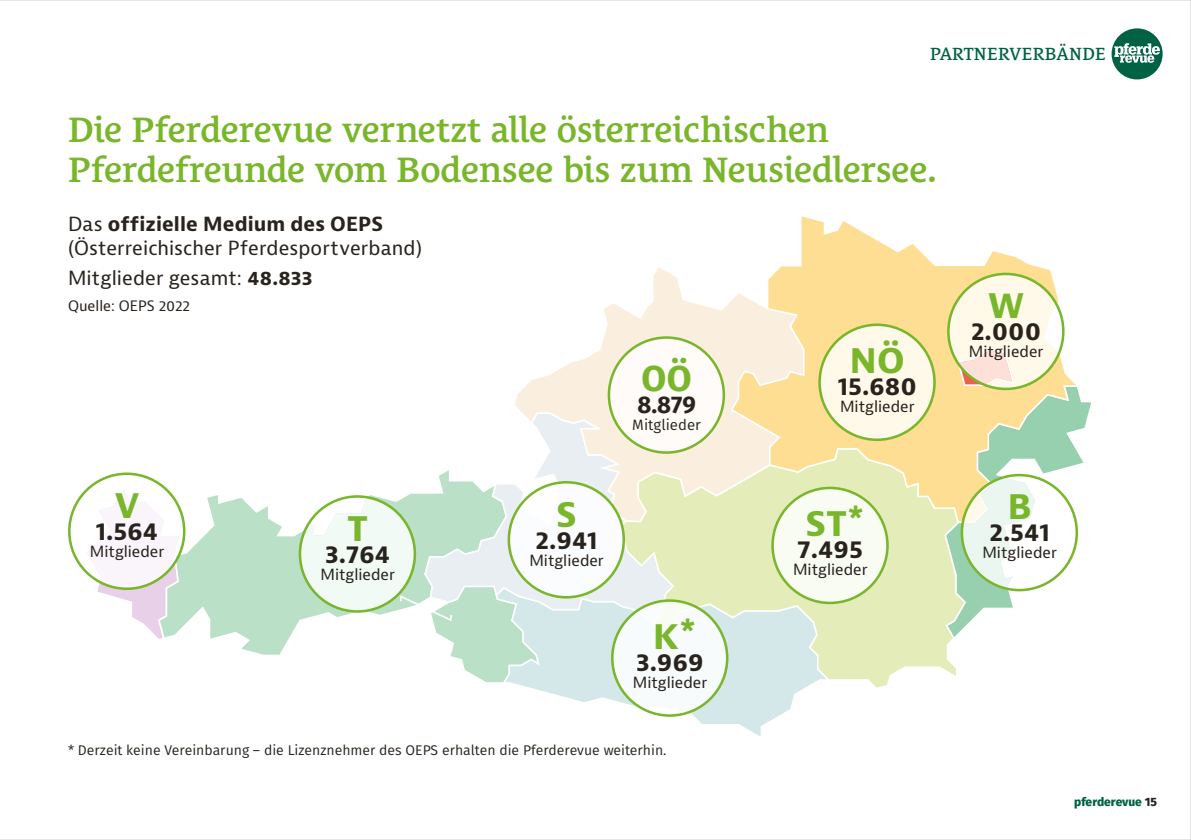
<style>
.page{position:relative;width:1191px;height:840px;background:#fff}
.page>*{position:absolute;margin:0;border:0;box-sizing:border-box;transform-origin:0 0}
.t1{font:600 36px/40px "Le Monde Courrier Std";letter-spacing:-.01em;color:#79b62b}
.t2{font:700 36px "Bernina Sans";color:#79b62b}
.t3{font:700 36px "Fira Sans";color:#79b62b}
.t4{font:700 24px "Bernina Sans";color:#28231d}
.t5{font:700 24px "Fira Sans";color:#28231d}
.t6{font:19px/24px "Bernina Sans";letter-spacing:.005em;color:#28231d}
.t7{font:18px "Le Monde Courrier Std";letter-spacing:.01em;color:#006143}
.t8{font:15px "Bernina Sans";color:#28231d}
.t9{font:15px "Fira Sans";color:#28231d}
.t10{font:14px "Fira Sans";color:#28231d}
.t11{font:14px "Bernina Sans";color:#28231d}
.t12{font:800 12px "Fira Sans";color:#006143}
.s1{font-weight:700}
.s2{color:#28231d}
</style>
<div class="page">
<div style="left:1111px;top:28px;width:51px;height:51px;background:#006143;border-radius:50%"></div>
<svg style="left:1114px;top:43px;width:45px;height:20px"></svg>
<svg style="left:185px;top:495px;width:114px;height:160px;fill:#bae0c8"></svg>
<svg style="left:660px;top:689px;width:142px;height:48px"></svg>
<svg style="left:728px;top:522px;width:228px;height:167px;fill:#e4edba"></svg>
<svg style="left:515px;top:268px;width:215px;height:254px"></svg>
<svg style="left:730px;top:216px;width:321px;height:306px"></svg>
<svg style="left:299px;top:480px;width:429px;height:236px"></svg>
<svg style="left:607px;top:336px;width:118px;height:117px"></svg>
<svg style="left:818px;top:323px;width:117px;height:118px"></svg>
<svg style="left:944px;top:272px;width:147px;height:367px"></svg>
<svg style="left:771px;top:486px;width:117px;height:118px"></svg>
<svg style="left:68px;top:472px;width:117px;height:167px"></svg>
<p class="t7" style="left:930px;top:43px;width:177px">PARTNERVERBÄNDE</p>
<p class="t1" style="left:68px;top:109px;width:870px">Die Pferderevue vernetzt alle österreichischen<br>Pferdefreunde vom Bodensee bis zum Neusiedlersee.</p>
<p class="t6" style="left:68px;top:212px;width:355px">Das <span class="s1">offizielle Medium des OEPS </span>(Österreichischer Pferdesportverband)</p>
<p class="t6" style="left:68px;top:266px;width:246px">Mitglieder gesamt: <span class="s1">48.833</span></p>
<p class="t11" style="left:68px;top:297px;width:124px">Quelle: OEPS 2022</p>
<p class="t2" style="left:114px;top:481px;width:27px">V</p>
<p class="t4" style="left:96px;top:515px;width:64px">1.564</p>
<p class="t8" style="left:90px;top:541px;width:76px">Mitglieder</p>
<p class="t2" style="left:347px;top:504px;width:23px">T</p>
<p class="t4" style="left:325px;top:538px;width:66px">3.764</p>
<p class="t8" style="left:320px;top:564px;width:76px">Mitglieder</p>
<p class="t2" style="left:556px;top:490px;width:23px">S</p>
<p class="t4" style="left:535px;top:524px;width:64px">2.941</p>
<p class="t8" style="left:529px;top:550px;width:76px">Mitglieder</p>
<p class="t3" style="left:641px;top:347px;width:52px">OÖ</p>
<p class="t5" style="left:637px;top:384px;width:60px">8.879</p>
<p class="t9" style="left:632px;top:413px;width:70px">Mitglieder</p>
<p class="t2" style="left:652px;top:612px;width:45px">K<sup>*</sup></p>
<p class="t4" style="left:636px;top:646px;width:69px">3.969</p>
<p class="t8" style="left:633px;top:672px;width:76px">Mitglieder</p>
<p class="t10" style="left:68px;top:738px;width:600px">* Derzeit keine Vereinbarung – die Lizenznehmer des OEPS erhalten die Pferderevue weiterhin.</p>
<p class="t2" style="left:849px;top:336px;width:57px">NÖ</p>
<p class="t4" style="left:837px;top:370px;width:81px">15.680</p>
<p class="t8" style="left:840px;top:396px;width:76px">Mitglieder</p>
<p class="t2" style="left:805px;top:499px;width:61px">ST<sup>*</sup></p>
<p class="t4" style="left:797px;top:533px;width:67px">7.495</p>
<p class="t8" style="left:793px;top:559px;width:76px">Mitglieder</p>
<p class="t2" style="left:987px;top:281px;width:38px">W</p>
<p class="t4" style="left:971px;top:316px;width:72px">2.000</p>
<p class="t8" style="left:969px;top:342px;width:76px">Mitglieder</p>
<p class="t2" style="left:1007px;top:482px;width:26px">B</p>
<p class="t4" style="left:989px;top:517px;width:62px">2.541</p>
<p class="t8" style="left:982px;top:543px;width:76px">Mitglieder</p>
<p class="t12" style="left:1074px;top:790px;width:84px">pferderevue <span class="s2">15</span></p>
</div>
